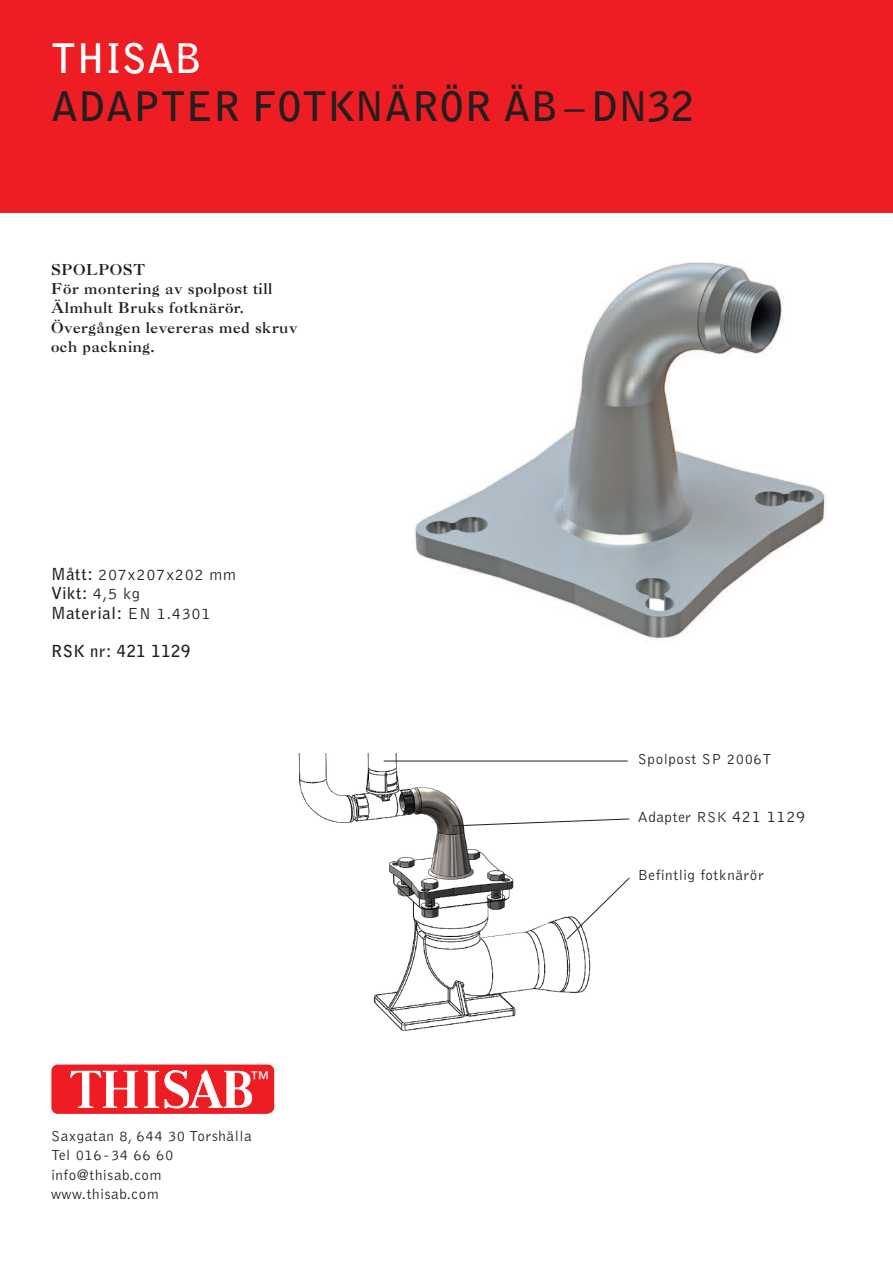
<style>
.page{position:relative;width:893px;height:1263px;background:#fff}
.page>*{position:absolute;margin:0;border:0;box-sizing:border-box;transform-origin:0 0}
.t1{font:700 40.5px "Bell Gothic";letter-spacing:.01em;color:#231f20}
.t2{font:700 40.5px "Bell Gothic";letter-spacing:.01em;color:#fff}
.t3{font:19.2px "Helvetica Neue";color:#fff}
.t4{font:300 16.5px/19.4px "Bell Gothic";letter-spacing:.04em;color:#231f20}
.t5{font:700 16.5px "Bell Gothic";letter-spacing:.04em;color:#231f20}
.t6{font:300 15px/19.4px "Bell Gothic";letter-spacing:.04em;color:#231f20}
.t7{font:15px/19.4px "Caslon Three";letter-spacing:.04em;color:#231f20}
.s1{font-weight:700}
.s2{font-size:16.5px}
</style>
<div class="page">
<div style="left:0;top:0;width:893px;height:213px;background:#ee1d23"></div>
<img style="left:298px;top:753px;width:295px;height:278px">
<img style="left:414px;top:262px;width:413px;height:380px">
<hr style="left:384px;top:761px;width:244px;height:1px;background:#231f20">
<svg style="left:453px;top:818px;width:177px;height:8px"></svg>
<svg style="left:566px;top:877px;width:64px;height:63px"></svg>
<div style="left:51px;top:1064px;width:223px;height:50px;background:#ee1d23;border-radius:6px"></div>
<svg style="left:70px;top:1070px;width:182px;height:39px"></svg>
<h1 class="t2" style="left:51px;top:43px;width:152px">THISAB</h1>
<h1 class="t1" style="left:51px;top:91px;width:644px">ADAPTER FOTKNÄRÖR ÄB–DN32</h1>
<p class="t7" style="left:51px;top:261px;width:248px">SPOLPOST<br>För montering av spolpost till<br>Älmhult Bruks fotknärör.<br>Övergången levereras med skruv och packning.</p>
<p class="t4" style="left:51px;top:566px;width:186px"><span class="s1">Mått:</span> 207x207x202 mm<br><span class="s1">Vikt:</span> 4,5 kg<br><span class="s1">Material:</span> EN 1.4301</p>
<p class="t5" style="left:51px;top:645px;width:141px">RSK nr: 421 1129</p>
<p class="t3" style="left:250px;top:1071px;width:20px">™</p>
<p class="t6" style="left:51px;top:1127px;width:202px">Saxgatan 8, 644 30 Torshälla<br>Tel 016-34 66 60 info@thisab.com www.thisab.com</p>
<p class="t6" style="left:638px;top:750px;width:135px">Spolpost SP 2006T</p>
<p class="t6" style="left:638px;top:808px;width:169px">Adapter RSK <span class="s2">421 1129</span></p>
<p class="t6" style="left:638px;top:866px;width:128px">Befintlig fotknärör</p>
</div>
